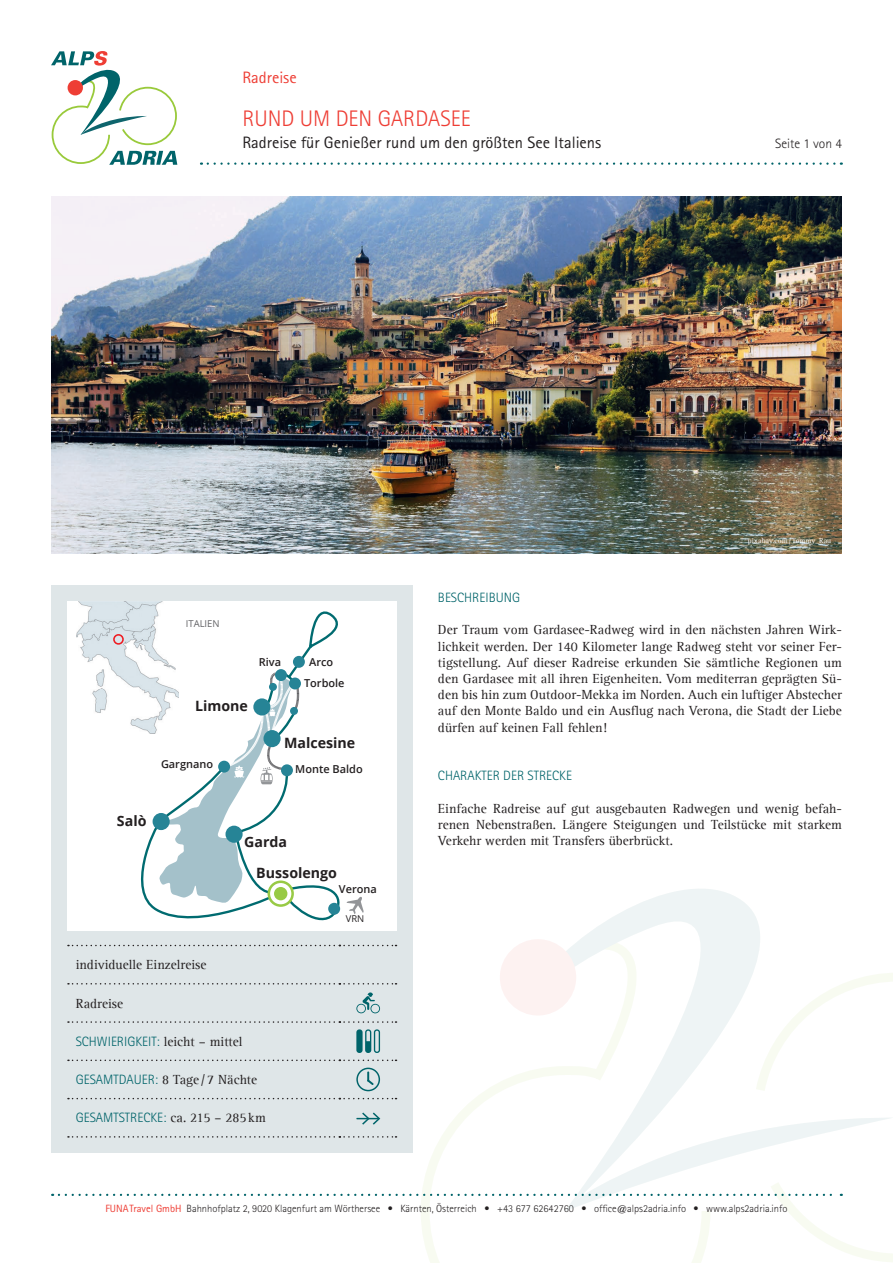
<style>
.page{position:relative;width:893px;height:1263px;background:#fff}
.page>*{position:absolute;margin:0;border:0;box-sizing:border-box;transform-origin:0 0}
.t1{font:300 22.5px "Rotis Sans Serif Std";color:#ee3e35}
.t2{font:16.5px "Rotis Sans Serif Std";color:#231f20}
.t3{font:16.5px "Rotis Sans Serif Std";color:#ee3e35}
.t4{font:700 14.25px/30.5px "Open Sans";color:#231f20}
.t5{font:13.5px/16.2px "Agfa Rotis Serif";color:#231f20;text-align:justify}
.t6{font:300 13.5px "Rotis Sans Serif Std";color:#00646a}
.t7{font:300 13.5px "Rotis Sans Serif Std";color:#231f20}
.t8{font:600 10.95px "Open Sans";color:#231f20}
.t9{font:300 10.5px "Rotis Sans Serif Std";color:#231f20}
.t10{font:9.45px "Open Sans";color:#636366}
.t11{font:9.45px "Open Sans";color:#231f20}
.t12{font:7.5px "Agfa Rotis Serif";color:#fff}
.s1{font-family:"Agfa Rotis Serif";font-weight:400;color:#231f20}
.s2{font-family:"Rotis Sans Serif Std";font-weight:300;color:#00646a}
.s3{font-weight:400;color:#ee3e35}
</style>
<div class="page">
<svg style="left:421px;top:973px;width:472px;height:290px"></svg>
<svg style="left:519px;top:889px;width:328px;height:223px"></svg>
<div style="left:500px;top:939px;width:76px;height:76px;background:#fdf2f1;border-radius:50%"></div>
<svg style="left:208px;top:162px;width:634px;height:3px"></svg>
<svg style="left:51px;top:51px;width:126px;height:114px"></svg>
<img style="left:51px;top:197px;width:791px;height:356px">
<div style="left:51px;top:586px;width:361px;height:567px;background:#dfe6e8"></div>
<div style="left:67px;top:602px;width:329px;height:329px;background:#fff"></div>
<img style="left:76px;top:602px;width:47px;height:111px">
<div style="left:113px;top:634px;width:11px;height:11px;border:2px solid #ee1d23;border-radius:50%"></div>
<svg style="left:123px;top:602px;width:241px;height:319px"></svg>
<svg style="left:68px;top:945px;width:328px;height:1px"></svg>
<svg style="left:68px;top:983px;width:328px;height:1px"></svg>
<svg style="left:68px;top:1021px;width:328px;height:2px"></svg>
<svg style="left:68px;top:1059px;width:328px;height:2px"></svg>
<svg style="left:68px;top:1098px;width:328px;height:1px"></svg>
<svg style="left:356px;top:992px;width:24px;height:21px"></svg>
<div style="left:356px;top:1029px;width:7px;height:24px;background:#00646a;border-radius:3px"></div>
<svg style="left:365px;top:1029px;width:15px;height:24px"></svg>
<svg style="left:356px;top:1068px;width:24px;height:23px"></svg>
<svg style="left:59px;top:1112px;width:834px;height:99px"></svg>
<p class="t3" style="left:242px;top:68px;width:56px">Radreise</p>
<h1 class="t1" style="left:242px;top:106px;width:230px">RUND UM DEN GARDASEE</h1>
<p class="t2" style="left:242px;top:133px;width:360px">Radreise für Genießer rund um den größten See Italiens</p>
<p class="t7" style="left:775px;top:136px;width:68px">Seite 1 von 4</p>
<p class="t10" style="left:186px;top:617px;width:35px">ITALIEN</p>
<p class="t4" style="left:195px;top:690px;width:54px">Limone</p>
<p class="t8" style="left:161px;top:756px;width:54px">Gargnano</p>
<p class="t8" style="left:259px;top:654px;width:24px">Riva</p>
<p class="t8" style="left:309px;top:655px;width:26px">Arco</p>
<p class="t8" style="left:304px;top:675px;width:42px">Torbole</p>
<p class="t4" style="left:284px;top:727px;width:73px">Malcesine</p>
<p class="t8" style="left:295px;top:761px;width:69px">Monte Baldo</p>
<p class="t4" style="left:117px;top:805px;width:31px">Salò</p>
<p class="t4" style="left:256px;top:826px;width:82px;text-indent:-12px">Garda<br>Bussolengo</p>
<p class="t8" style="left:339px;top:882px;width:39px">Verona</p>
<p class="t11" style="left:346px;top:912px;width:20px">VRN</p>
<p class="t12" style="left:748px;top:536px;width:85px">pixabay.com/Tommy_Rau</p>
<p class="t6" style="left:438px;top:590px;width:84px">BESCHREIBUNG</p>
<p class="t5" style="left:438px;top:622px;width:405px">Der Traum vom Gardasee-Radweg wird in den nächsten Jahren Wirk&shy;lichkeit werden. Der 140 Kilometer lange Radweg steht vor seiner Fer&shy;tigstellung. Auf dieser Radreise erkunden Sie sämtliche Regionen um den Gardasee mit all ihren Eigenheiten. Vom mediterran geprägten Sü&shy;den bis hin zum Outdoor-Mekka im Norden. Auch ein luftiger Abstecher auf den Monte Baldo und ein Ausflug nach Verona, die Stadt der Liebe dürfen auf keinen Fall fehlen!</p>
<p class="t6" style="left:438px;top:768px;width:136px">CHARAKTER DER STRECKE</p>
<p class="t5" style="left:438px;top:800px;width:405px">Einfache Radreise auf gut ausgebauten Radwegen und wenig befah&shy;renen Nebenstraßen. Längere Steigungen und Teilstücke mit starkem Verkehr werden mit Transfers überbrückt.</p>
<p class="t5" style="left:76px;top:957px;width:132px">individuelle Einzelreise</p>
<p class="t5" style="left:76px;top:995px;width:49px">Radreise</p>
<p class="t6" style="left:76px;top:1033px;width:168px">SCHWIERIGKEIT: <span class="s1">leicht – mittel</span></p>
<p class="t5" style="left:76px;top:1072px;width:183px"><span class="s2">GESAMTDAUER:</span> 8 Tage /7 Nächte</p>
<p class="t6" style="left:76px;top:1110px;width:192px">GESAMTSTRECKE: <span class="s1">ca. 215 – 285km</span></p>
<p class="t9" style="left:105px;top:1202px;width:684px"><span class="s3">FUNATravel GmbH</span> Bahnhofplatz 2, 9020 Klagenfurt am Wörthersee • Kärnten, Österreich • +43 677 62642760 • office@alps2adria.info • www.alps2adria.info</p>
</div>
